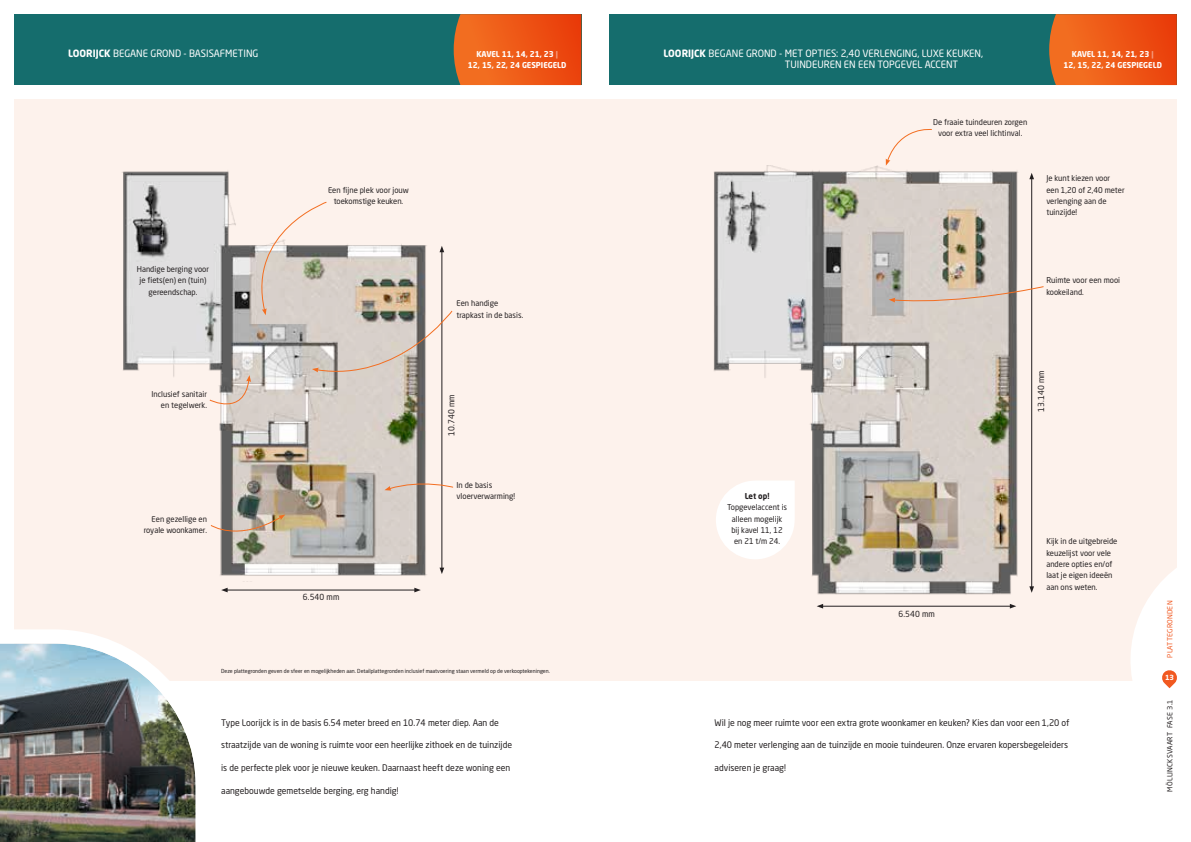
<style>
.page{position:relative;width:1191px;height:842px;background:#fff}
.page>*{position:absolute;margin:0;border:0;box-sizing:border-box;transform-origin:0 0}
.t1{font:10px/11.3px "Neo Sans Std";color:#fff;scale:.96 1}
.t2{font:9px "Neo Sans Std";color:#231f20;scale:.96 1}
.t3{font:8.3px "Neo Sans Std";letter-spacing:.01em;color:#231f20;scale:.96 1}
.t4{font:8px/11.3px "Neo Sans Std";color:#231f20;scale:.96 1}
.t5{font:700 8px/11.3px "Neo Sans Std";color:#fff;text-align:center;scale:.96 1}
.t6{font:700 8px "Neo Sans Std";color:#231f20;scale:.96 1}
.t7{font:7px "Neo Sans Std";letter-spacing:.03em;color:#231f20}
.t8{font:7px "Neo Sans Std";letter-spacing:.03em;color:#f15921}
.t9{font:700 7px "Neo Sans Std";color:#fff}
.t10{font:5.5px "Neo Sans Std";color:#231f20;scale:.96 1}
.s1{font-weight:700}
.s2{color:#f59d80}
</style>
<div class="page">
<div style="left:14px;top:14px;width:567px;height:71px;background:#156d6d"></div>
<svg style="left:454px;top:14px;width:127px;height:71px;background:#ea5918"></svg>
<div style="left:14px;top:99px;width:1162px;height:581px;background:#fdf2ec"></div>
<div style="left:609px;top:14px;width:567px;height:71px;background:#156d6d"></div>
<svg style="left:1049px;top:14px;width:127px;height:71px;background:#e95918"></svg>
<svg style="left:1129px;top:543px;width:48px;height:146px"></svg>
<img style="left:0;top:629px;width:217px;height:213px">
<hr style="left:1031px;top:178px;width:1px;height:410px;background:#231f20">
<svg style="left:1029px;top:586px;width:5px;height:7px"></svg>
<svg style="left:1029px;top:173px;width:5px;height:6px"></svg>
<hr style="left:226px;top:590px;width:190px;height:1px;background:#231f20">
<svg style="left:414px;top:588px;width:7px;height:4px"></svg>
<svg style="left:221px;top:588px;width:7px;height:4px"></svg>
<hr style="left:441px;top:251px;width:1px;height:318px;background:#231f20">
<svg style="left:439px;top:568px;width:5px;height:6px"></svg>
<img style="left:122px;top:171px;width:305px;height:405px">
<img style="left:713px;top:166px;width:305px;height:429px">
<svg style="left:888px;top:286px;width:156px;height:19px;background:#d3c4ba"></svg>
<svg style="left:885px;top:128px;width:47px;height:38px"></svg>
<svg style="left:210px;top:514px;width:75px;height:29px;background:#bbafa0"></svg>
<svg style="left:209px;top:201px;width:244px;height:216px"></svg>
<hr style="left:821px;top:606px;width:190px;height:1px;background:#231f20">
<svg style="left:1009px;top:604px;width:7px;height:4px"></svg>
<svg style="left:817px;top:604px;width:6px;height:4px"></svg>
<svg style="left:384px;top:479px;width:69px;height:12px"></svg>
<svg style="left:716px;top:480px;width:78px;height:79px"></svg>
<p class="t1" style="left:68px;top:47px;width:200px"><span class="s1">LOORIJCK</span> BEGANE GROND - BASISAFMETING</p>
<p class="t5" style="left:468px;top:48px;width:104px">KAVEL 11, 14, 21, 23 <span class="s2">|<br></span>12, 15, 22, 24 GESPIEGELD</p>
<p class="t4" style="left:137px;top:263px;width:77px;text-align:center">Handige berging voor je fiets(en) en (tuin) gereendschap.</p>
<p class="t4" style="left:151px;top:388px;width:59px;text-align:right">Inclusief sanitair en tegelwerk.</p>
<p class="t4" style="left:144px;top:513px;width:67px;text-align:right">Een gezellige en royale woonkamer.</p>
<p class="t4" style="left:328px;top:184px;width:86px;text-align:center">Een fijne plek voor jouw toekomstige keuken.</p>
<p class="t3" style="left:303px;top:592px;width:39px">6.540 mm</p>
<p class="t4" style="left:456px;top:297px;width:71px">Een handige trapkast in de basis.</p>
<p class="t3" style="left:446px;top:436px;width:45px;rotate:-90deg">10.740 mm</p>
<p class="t4" style="left:456px;top:479px;width:63px">In de basis vloerverwarming!</p>
<p class="t10" style="left:221px;top:667px;width:344px">Deze plattegronden geven de sfeer en mogelijkheden aan. Detailplattegronden inclusief maatvoering staan vermeld op de verkooptekeningen.</p>
<p class="t2" style="left:221px;top:717px;width:291px">Type Loorijck is in de basis 6.54 meter breed en 10.74 meter diep. Aan de</p>
<p class="t2" style="left:221px;top:740px;width:304px">straatzijde van de woning is ruimte voor een heerlijke zithoek en de tuinzijde</p>
<p class="t2" style="left:221px;top:762px;width:302px">is de perfecte plek voor je nieuwe keuken. Daarnaast heeft deze woning een</p>
<p class="t2" style="left:221px;top:785px;width:186px">aangebouwde gemetselde berging, erg handig!</p>
<p class="t1" style="left:784px;top:47px;width:208px;text-indent:-121px"><span class="s1">LOORIJCK</span> BEGANE GROND - MET OPTIES: 2,40 VERLENGING, LUXE KEUKEN,<br>TUINDEUREN EN EEN TOPGEVEL ACCENT</p>
<p class="t5" style="left:1063px;top:48px;width:104px">KAVEL 11, 14, 21, 23 <span class="s2">|<br></span>12, 15, 22, 24 GESPIEGELD</p>
<p class="t4" style="left:933px;top:116px;width:100px;text-align:center">De fraaie tuindeuren zorgen voor extra veel lichtinval.</p>
<p class="t4" style="left:1046px;top:173px;width:83px">Je kunt kiezen voor een 1,20 of 2,40 meter verlenging aan de tuinzijde!</p>
<p class="t4" style="left:1046px;top:275px;width:78px">Ruimte voor een mooi kookeiland.</p>
<p class="t3" style="left:1036px;top:412px;width:45px;rotate:-90deg">13.140 mm</p>
<p class="t6" style="left:744px;top:491px;width:27px">Let op!</p>
<p class="t4" style="left:727px;top:502px;width:64px;text-align:center">Topgevelaccent is alleen mogelijk bij kavel 11, 12 en 21 t/m 24.</p>
<p class="t4" style="left:1046px;top:536px;width:76px">Kijk in de uitgebreide keuzelijst voor vele andere opties en/of laat je eigen ideeën aan ons weten.</p>
<p class="t3" style="left:898px;top:608px;width:39px">6.540 mm</p>
<p class="t2" style="left:714px;top:717px;width:371px">Wil je nog meer ruimte voor een extra grote woonkamer en keuken? Kies dan voor een 1,20 of</p>
<p class="t2" style="left:714px;top:740px;width:370px">2,40 meter verlenging aan de tuinzijde en mooie tuindeuren. Onze ervaren kopersbegeleiders</p>
<p class="t2" style="left:714px;top:762px;width:76px">adviseren je graag!</p>
<p class="t8" style="left:1165px;top:658px;width:59px;rotate:-90deg">PLATTEGRONDEN</p>
<p class="t9" style="left:1165px;top:673px;width:11px">13</p>
<p class="t7" style="left:1165px;top:791px;width:94px;rotate:-90deg">MÖLLINCKSVAART FASE 3.1</p>
</div>
